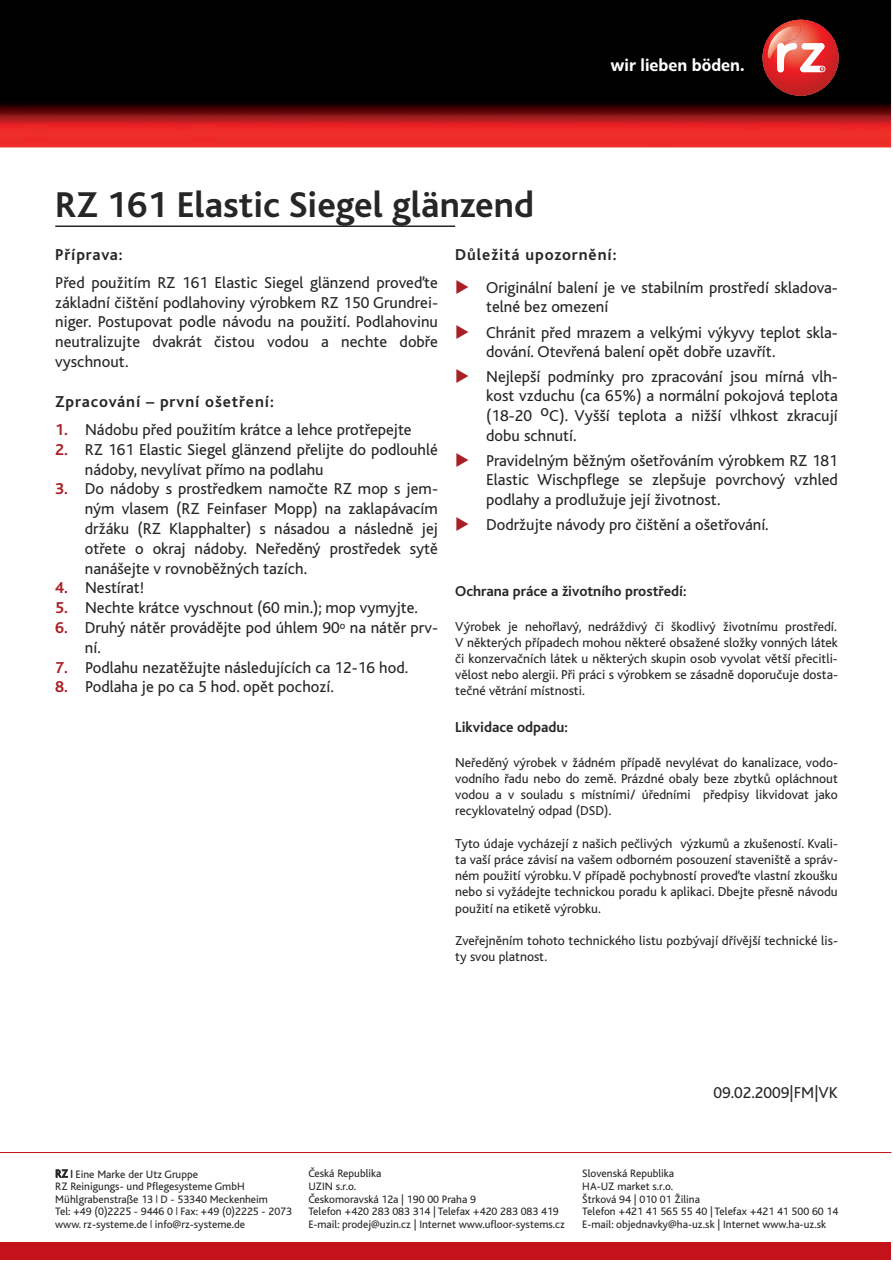
<style>
.page{position:relative;width:893px;height:1263px;background:#fff}
.page>*{position:absolute;margin:0;border:0;box-sizing:border-box;transform-origin:0 0}
.t1{font:37.5px "Bliss CE Bold";color:#272627}
.t2{font:18px "Linotype Veto Medium+T42+KDNQLH";color:#fff}
.t3{font:16.5px/19.8px "Bliss CE Regular";color:#272627;text-align:justify}
.t4{font:16.5px "Bliss CE Bold";letter-spacing:.055em;color:#272627}
.t5{font:15px "Bliss CE Bold";color:#272627}
.t6{font:13.5px/16.2px "Bliss CE Regular";color:#272627;text-align:justify}
.t7{font:11.25px/12.6px "Bliss CE Regular";color:#272627}
.s1{font-family:"Bliss CE Bold";color:#a91f26}
.s2{font-family:"Helvetica CE";font-weight:700;font-stretch:condensed}
.s3{font-family:"Helvetica CE";font-stretch:condensed}
</style>
<div class="page">
<img style="left:0;top:0;width:891px;height:147px">
<svg style="left:763px;top:20px;width:75px;height:76px"></svg>
<div style="left:0;top:1242px;width:891px;height:17px;background:#c4121a"></div>
<hr style="left:0;top:1152px;width:891px;height:1px;background:#c4121a">
<hr style="left:55px;top:225px;width:400px;height:2px;background:#272627">
<h1 class="t1" style="left:55px;top:182px;width:480px">RZ 161 Elastic Siegel glänzend</h1>
<p class="t2" style="left:610px;top:54px;width:136px">wir lieben böden.</p>
<p class="t4" style="left:55px;top:244px;width:69px">Příprava:</p>
<p class="t3" style="left:55px;top:272px;width:384px">Před použitím RZ 161 Elastic Siegel glänzend proveďte základní čištění podlahoviny výrobkem RZ 150 Grundrei&shy;niger. Postupovat podle návodu na použití. Podlahovinu neutralizujte dvakrát čistou vodou a nechte dobře vyschnout.</p>
<p class="t4" style="left:55px;top:391px;width:220px">Zpracování – první ošetření:</p>
<p class="t3" style="left:55px;top:419px;width:358px"><span class="s1">1.</span> Nádobu před použitím krátce a lehce protřepejte</p>
<p class="t3" style="left:85px;top:439px;width:355px;text-indent:-30px"><span class="s1">2.</span> RZ 161 Elastic Siegel glänzend přelijte do podlouhlé nádoby, nevylívat přímo na podlahu</p>
<p class="t3" style="left:85px;top:479px;width:355px;text-indent:-30px"><span class="s1">3.</span> Do nádoby s prostředkem namočte RZ mop s jem&shy;ným vlasem (RZ Feinfaser Mopp) na zaklapávacím držáku (RZ Klapphalter) s násadou a následně jej otřete o okraj nádoby. Neředěný prostředek sytě nanášejte v rovnoběžných tazích.</p>
<p class="t3" style="left:55px;top:578px;width:90px"><span class="s1">4.</span> Nestírat!</p>
<p class="t3" style="left:55px;top:598px;width:364px"><span class="s1">5.</span> Nechte krátce vyschnout (60 min.); mop vymyjte.</p>
<p class="t3" style="left:85px;top:617px;width:355px;text-indent:-30px"><span class="s1">6.</span> Druhý nátěr provádějte pod úhlem 90<sup>o</sup> na nátěr prv&shy;ní.</p>
<p class="t3" style="left:55px;top:657px;width:354px"><span class="s1">7.</span> Podlahu nezatěžujte následujících ca 12-16 hod.</p>
<p class="t3" style="left:55px;top:677px;width:280px"><span class="s1">8.</span> Podlaha je po ca 5 hod. opět pochozí.</p>
<p class="t4" style="left:455px;top:244px;width:163px">Důležitá upozornění:</p>
<p class="t3" style="left:486px;top:278px;width:353px;line-height:19.4px">Originální balení je ve stabilním prostředí skladova&shy;telné bez omezení</p>
<p class="t3" style="left:486px;top:322px;width:353px;line-height:19.4px">Chránit před mrazem a velkými výkyvy teplot skla&shy;dování. Otevřená balení opět dobře uzavřít.</p>
<p class="t3" style="left:486px;top:366px;width:353px">Nejlepší podmínky pro zpracování jsou mírná vlh&shy;kost vzduchu (ca 65%) a normální pokojová teplota (18-20 oC). Vyšší teplota a nižší vlhkost zkracují dobu schnutí.</p>
<p class="t3" style="left:486px;top:450px;width:353px">Pravidelným běžným ošetřováním výrobkem RZ 181<br>Elastic Wischpflege se zlepšuje povrchový vzhled podlahy a prodlužuje její životnost.</p>
<p class="t3" style="left:486px;top:514px;width:284px">Dodržujte návody pro čištění a ošetřování.</p>
<p class="t5" style="left:455px;top:582px;width:233px">Ochrana práce a životního prostředí:</p>
<p class="t6" style="left:455px;top:618px;width:384px">Výrobek je nehořlavý, nedráždivý či škodlivý životnímu prostředí.<br>V některých případech mohou některé obsažené složky vonných látek či konzervačních látek u některých skupin osob vyvolat větší přecitli&shy;vělost nebo alergii. Při práci s výrobkem se zásadně doporučuje dosta&shy;tečné větrání místnosti.</p>
<p class="t5" style="left:455px;top:718px;width:114px">Likvidace odpadu:</p>
<p class="t6" style="left:455px;top:754px;width:384px">Neředěný výrobek v žádném případě nevylévat do kanalizace, vodo&shy;vodního řadu nebo do země. Prázdné obaly beze zbytků opláchnout vodou a v souladu s místními/ úředními předpisy likvidovat jako recyklovatelný odpad (DSD).</p>
<p class="t6" style="left:455px;top:835px;width:384px">Tyto údaje vycházejí z našich pečlivých výzkumů a zkušeností. Kvali&shy;ta vaší práce závisí na vašem odborném posouzení staveniště a správ&shy;ném použití výrobku.V případě pochybností proveďte vlastní zkoušku nebo si vyžádejte technickou poradu k aplikaci. Dbejte přesně návodu použití na etiketě výrobku.</p>
<p class="t6" style="left:455px;top:932px;width:384px">Zveřejněním tohoto technického listu pozbývají dřívější technické lis&shy;ty svou platnost.</p>
<p class="t3" style="left:713px;top:1083px;width:126px">09.02.2009|FM|VK</p>
<p class="t7" style="left:55px;top:1167px;width:238px">RZ <span class="s2">l</span> Eine Marke der Utz Gruppe<br>RZ Reinigungs- und Pflegesysteme GmbH Mühlgrabenstraße 13 <span class="s3">l</span> D - 53340 Meckenheim<br>Tel: +49 (0)2225 - 9446 0 <span class="s3">l</span> Fax: +49 (0)2225 - 2073 www. rz-systeme.de <span class="s3">l</span> info@rz-systeme.de</p>
<p class="t7" style="left:308px;top:1167px;width:258px">Česká Republika<br>UZIN s.r.o.<br>Českomoravská 12a | 190 00 Praha 9<br>Telefon +420 283 083 314 | Telefax +420 283 083 419<br>E-mail: prodej@uzin.cz | Internet www.ufloor-systems.cz</p>
<p class="t7" style="left:582px;top:1167px;width:258px">Slovenská Republika<br>HA-UZ market s.r.o.<br>Štrková 94 | 010 01 Žilina<br>Telefon +421 41 565 55 40 | Telefax +421 41 500 60 14<br>E-mail: objednavky@ha-uz.sk | Internet www.ha-uz.sk</p>
</div>
